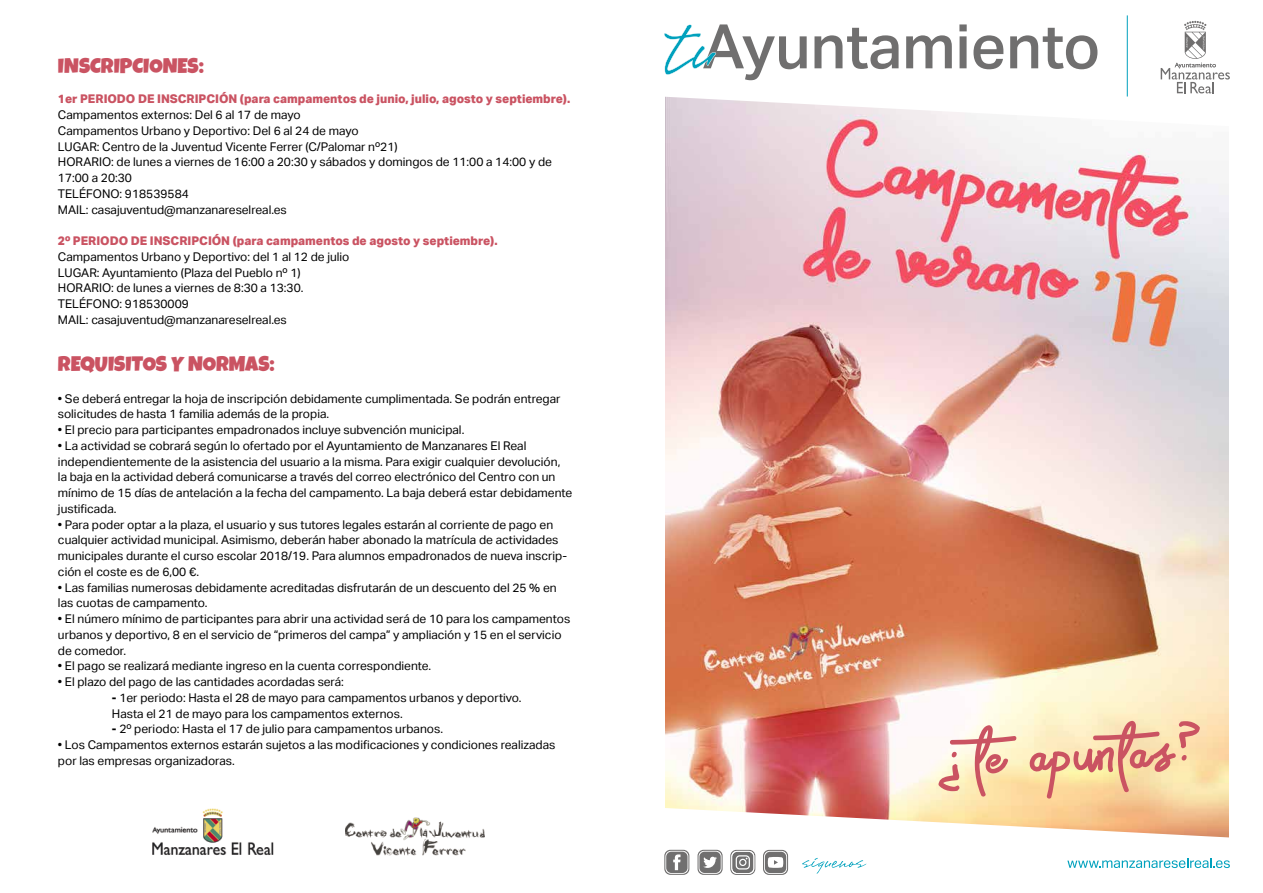
<style>
.page{position:relative;width:1263px;height:893px;background:#fff}
.page>*{position:absolute;margin:0;border:0;box-sizing:border-box;transform-origin:0 0}
.t1{font:87.75px "Beach Free";color:#ca5362}
.t2{font:21px "Luckiest Guy";color:#ca5362}
.t3{font:12px/15.8px "Aktiv Grotesk";color:#000}
.t4{font:800 12px "Aktiv Grotesk";letter-spacing:-.005em;color:#ca5362}
.s1{font-weight:700}
</style>
<div class="page">
<img style="left:152px;top:808px;width:122px;height:48px">
<img style="left:345px;top:817px;width:139px;height:39px">
<img style="left:665px;top:128px;width:564px;height:678px">
<svg style="left:665px;top:15px;width:549px;height:113px"></svg>
<svg style="left:664px;top:806px;width:565px;height:69px"></svg>
<svg style="left:814px;top:28px;width:84px;height:41px"></svg>
<svg style="left:906px;top:35px;width:46px;height:33px"></svg>
<svg style="left:959px;top:24px;width:8px;height:44px"></svg>
<svg style="left:973px;top:35px;width:30px;height:34px"></svg>
<svg style="left:1010px;top:28px;width:87px;height:41px"></svg>
<svg style="left:664px;top:24px;width:143px;height:56px"></svg>
<hr style="left:1127px;top:15px;width:1px;height:82px;background:#00a1bd">
<svg style="left:1161px;top:21px;width:69px;height:72px"></svg>
<svg style="left:1067px;top:858px;width:163px;height:10px"></svg>
<svg style="left:802px;top:858px;width:64px;height:16px"></svg>
<svg style="left:664px;top:850px;width:25px;height:25px"></svg>
<svg style="left:665px;top:851px;width:23px;height:23px"></svg>
<svg style="left:697px;top:850px;width:26px;height:25px"></svg>
<svg style="left:698px;top:851px;width:23px;height:23px"></svg>
<svg style="left:763px;top:850px;width:25px;height:25px"></svg>
<svg style="left:730px;top:850px;width:25px;height:25px"></svg>
<svg style="left:764px;top:851px;width:23px;height:23px"></svg>
<svg style="left:938px;top:752px;width:21px;height:39px"></svg>
<svg style="left:1179px;top:721px;width:21px;height:39px"></svg>
<h2 class="t2" style="left:58px;top:52px;width:147px">INSCRIPCIONES:</h2>
<p class="t4" style="left:58px;top:91px;width:514px">1er PERIODO DE INSCRIPCIÓN (para campamentos de junio, julio, agosto y septiembre).</p>
<p class="t3" style="left:58px;top:107px;width:495px">Campamentos externos: Del 6 al 17 de mayo<br>Campamentos Urbano y Deportivo: Del 6 al 24 de mayo<br>LUGAR: Centro de la Juventud Vicente Ferrer (C/Palomar nº21)<br>HORARIO: de lunes a viernes de 16:00 a 20:30 y sábados y domingos de 11:00 a 14:00 y de 17:00 a 20:30<br>TELÉFONO: 918539584<br>MAIL: casajuventud@manzanareselreal.es</p>
<p class="t4" style="left:58px;top:233px;width:441px">2º PERIODO DE INSCRIPCIÓN (para campamentos de agosto y septiembre).</p>
<p class="t3" style="left:58px;top:249px;width:293px">Campamentos Urbano y Deportivo: del 1 al 12 de julio LUGAR: Ayuntamiento (Plaza del Pueblo nº 1)<br>HORARIO: de lunes a viernes de 8:30 a 13:30.<br>TELÉFONO: 918530009<br>MAIL: casajuventud@manzanareselreal.es</p>
<h2 class="t2" style="left:58px;top:350px;width:218px">REQUISITOS Y NORMAS:</h2>
<p class="t3" style="left:58px;top:391px;width:504px">• Se deberá entregar la hoja de inscripción debidamente cumplimentada. Se podrán entregar solicitudes de hasta 1 familia además de la propia.</p>
<p class="t3" style="left:58px;top:422px;width:408px">• El precio para participantes empadronados incluye subvención municipal.</p>
<p class="t3" style="left:58px;top:438px;width:516px">• La actividad se cobrará según lo ofertado por el Ayuntamiento de Manzanares El Real independientemente de la asistencia del usuario a la misma. Para exigir cualquier devolución, la baja en la actividad deberá comunicarse a través del correo electrónico del Centro con un mínimo de 15 días de antelación a la fecha del campamento. La baja deberá estar debidamente justificada.</p>
<p class="t3" style="left:58px;top:517px;width:511px">• Para poder optar a la plaza, el usuario y sus tutores legales estarán al corriente de pago en cualquier actividad municipal. Asimismo, deberán haber abonado la matrícula de actividades municipales durante el curso escolar 2018/19. Para alumnos empadronados de nueva inscrip&shy;ción el coste es de 6,00 €.</p>
<p class="t3" style="left:58px;top:580px;width:500px">• Las familias numerosas debidamente acreditadas disfrutarán de un descuento del 25 % en las cuotas de campamento.</p>
<p class="t3" style="left:58px;top:611px;width:514px">• El número mínimo de participantes para abrir una actividad será de 10 para los campamentos urbanos y deportivo, 8 en el servicio de “primeros del campa” y ampliación y 15 en el servicio de comedor.</p>
<p class="t3" style="left:58px;top:658px;width:375px">• El pago se realizará mediante ingreso en la cuenta correspondiente.</p>
<p class="t3" style="left:58px;top:674px;width:287px">• El plazo del pago de las cantidades acordadas será:</p>
<p class="t3" style="left:112px;top:690px;width:411px"><span class="s1">-</span> 1er periodo: Hasta el 28 de mayo para campamentos urbanos y deportivo.<br>Hasta el 21 de mayo para los campamentos externos.</p>
<p class="t3" style="left:112px;top:721px;width:333px"><span class="s1">-</span> 2º periodo: Hasta el 17 de julio para campamentos urbanos.</p>
<p class="t3" style="left:58px;top:737px;width:499px">• Los Campamentos externos estarán sujetos a las modificaciones y condiciones realizadas por las empresas organizadoras.</p>
<h1 class="t1" style="left:949px;top:719px;width:229px;rotate:-2deg">te apuntas</h1>
</div>
